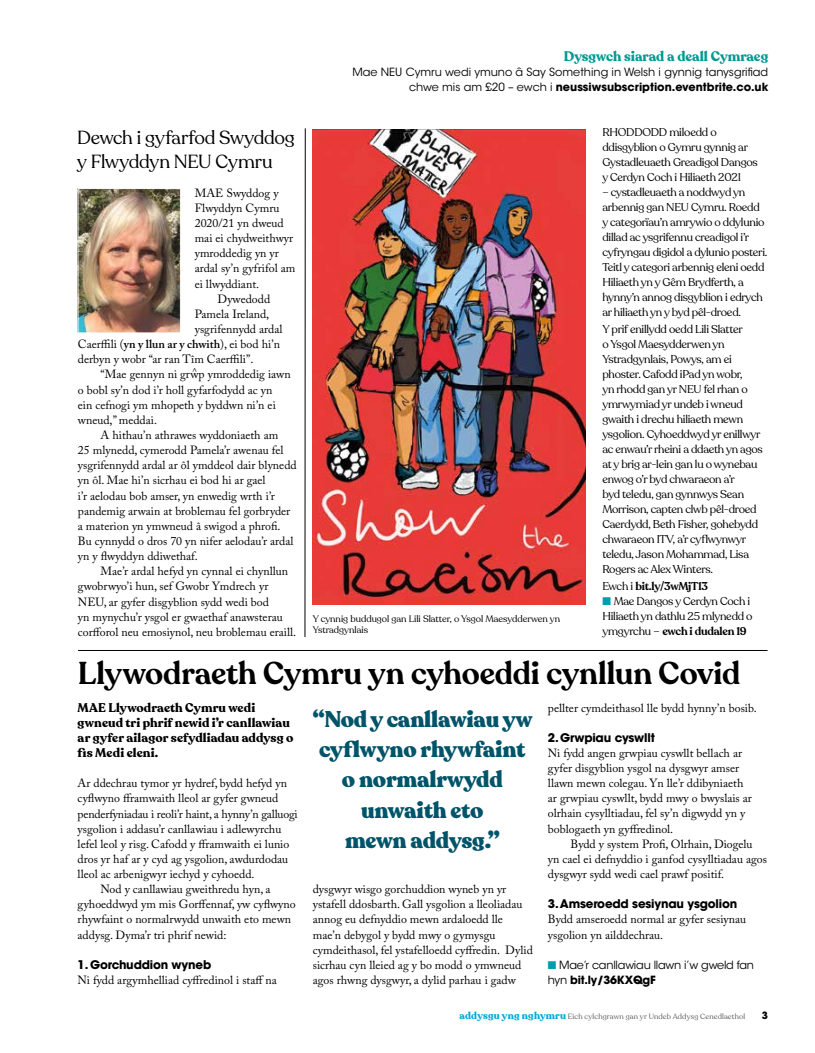
<style>
.page{position:relative;width:815px;height:1053px;background:#fff}
.page>*{position:absolute;margin:0;border:0;box-sizing:border-box;transform-origin:0 0}
.t1{font:600 31.25px "Recoleta";letter-spacing:-.005em;color:#000}
.t2{font:900 22.5px/30.2px "Recoleta";letter-spacing:-.01em;color:#005469;text-align:center}
.t3{font:18.75px/23.8px "Recoleta";letter-spacing:-.015em;color:#000}
.t4{font:700 13.75px "Recoleta";color:#009a93}
.t5{font:700 12.5px/15.1px "Recoleta";letter-spacing:.005em;color:#000}
.t6{font:11.88px/15.1px "Adobe Caslon Pro";color:#000}
.t7{font:700 11.88px "ITC Avant Garde Std";letter-spacing:-.015em;color:#000}
.t8{font:11.25px/15px "Recoleta";letter-spacing:-.02em;color:#000}
.t9{font:11.25px/15.1px "ITC Avant Garde Std";color:#000;text-align:right}
.t10{font:11.25px/15.1px "ITC Avant Garde Std";letter-spacing:-.02em;color:#000}
.t11{font:600 11.25px "Recoleta";letter-spacing:-.02em;color:#000}
.t12{font:700 10px "ITC Avant Garde Std";color:#000}
.t13{font:9.38px/11.2px "Recoleta";color:#000}
.t14{font:8.75px "Adobe Caslon Pro";color:#000}
.t15{font:7.5px "Recoleta";letter-spacing:.02em;color:#605f60}
.s1{font-weight:600}
.s2{font-weight:700}
.s3{font-weight:400}
.s4{color:#009db1}
.s5{font-weight:700;font-size:10px;color:#00a8d7}
</style>
<div class="page">
<hr style="left:78px;top:650px;width:690px;height:1px;background:#000">
<img style="left:313px;top:129px;width:272px;height:475px">
<hr style="left:305px;top:128px;width:1px;height:509px;background:#000">
<img style="left:80px;top:190px;width:99px;height:141px">
<div style="left:78px;top:188px;width:103px;height:145px;border:1px solid #fff"></div>
<h3 class="t3" style="left:77px;top:126px;width:219px">Dewch i gyfarfod Swyddog y Flwyddyn NEU Cymru</h3>
<p class="t6" style="left:195px;top:185px;width:85px">MAE Swyddog y</p>
<p class="t6" style="left:195px;top:200px;width:86px">Flwyddyn Cymru</p>
<p class="t6" style="left:195px;top:215px;width:90px">2020/21 yn dweud</p>
<p class="t6" style="left:195px;top:230px;width:100px">mai ei chydweithwyr</p>
<p class="t6" style="left:195px;top:246px;width:86px">ymroddedig yn yr</p>
<p class="t6" style="left:195px;top:261px;width:102px">ardal sy’n gyfrifol am</p>
<p class="t6" style="left:195px;top:276px;width:66px">ei llwyddiant.</p>
<p class="t6" style="left:217px;top:291px;width:54px">Dywedodd</p>
<p class="t6" style="left:195px;top:306px;width:76px">Pamela Ireland,</p>
<p class="t6" style="left:195px;top:321px;width:89px">ysgrifennydd ardal</p>
<p class="t6" style="left:78px;top:336px;width:204px">Caerffili (<span class="s1">yn y llun ar y chwith</span>), ei bod hi’n</p>
<p class="t6" style="left:78px;top:351px;width:177px">derbyn y wobr “ar ran Tîm Caerffili”.</p>
<p class="t6" style="left:101px;top:367px;width:192px">“Mae gennyn ni grwp ymroddedig iawn</p>
<p class="t6" style="left:78px;top:382px;width:196px">o bobl sy’n dod i’r holl gyfarfodydd ac yn</p>
<p class="t6" style="left:78px;top:397px;width:199px">ein cefnogi ym mhopeth y byddwn ni’n ei</p>
<p class="t6" style="left:78px;top:412px;width:81px">wneud,” meddai.</p>
<p class="t6" style="left:101px;top:427px;width:179px">A hithau’n athrawes wyddoniaeth am</p>
<p class="t6" style="left:78px;top:442px;width:207px">25 mlynedd, cymerodd Pamela’r awenau fel</p>
<p class="t6" style="left:78px;top:457px;width:220px">ysgrifennydd ardal ar ôl ymddeol dair blynedd</p>
<p class="t6" style="left:78px;top:472px;width:189px">yn ôl. Mae hi’n sicrhau ei bod hi ar gael</p>
<p class="t6" style="left:78px;top:488px;width:199px">i’r aelodau bob amser, yn enwedig wrth i’r</p>
<p class="t6" style="left:78px;top:503px;width:214px">pandemig arwain at broblemau fel gorbryder</p>
<p class="t6" style="left:78px;top:518px;width:204px">a materion yn ymwneud â swigod a phrofi.</p>
<p class="t6" style="left:78px;top:533px;width:217px">Bu cynnydd o dros 70 yn nifer aelodau’r ardal</p>
<p class="t6" style="left:78px;top:548px;width:121px">yn y flwyddyn ddiwethaf.</p>
<p class="t6" style="left:101px;top:563px;width:189px">Mae’r ardal hefyd yn cynnal ei chynllun</p>
<p class="t6" style="left:78px;top:578px;width:192px">gwobrwyo’i hun, sef Gwobr Ymdrech yr</p>
<p class="t6" style="left:78px;top:594px;width:193px">NEU, ar gyfer disgyblion sydd wedi bod</p>
<p class="t6" style="left:78px;top:609px;width:206px">yn mynychu’r ysgol er gwaethaf anawsterau</p>
<p class="t6" style="left:78px;top:624px;width:220px">corfforol neu emosiynol, neu broblemau eraill.</p>
<p class="t14" style="left:192px;top:366px;width:6px">^</p>
<p class="t4" style="left:564px;top:47px;width:206px">Dysgwch siarad a deall Cymraeg</p>
<p class="t9" style="left:352px;top:64px;width:417px">Mae NEU Cymru wedi ymuno â Say Something in Welsh i gynnig tanysgrifiad chwe mis am £20 – ewch i <span class="s2">neussiwsubscription.eventbrite.co.uk</span></p>
<p class="t13" style="left:313px;top:613px;width:249px">Y cynnig buddugol gan Lili Slatter, o Ysgol Maesydderwen yn<br>Ystradgynlais</p>
<p class="t8" style="left:602px;top:125px;width:157px">RHODDODD miloedd o ddisgyblion o Gymru gynnig ar<br>Gystadleuaeth Greadigol Dangos y Cerdyn Coch i Hiliaeth 2021</p>
<p class="t8" style="left:602px;top:185px;width:167px">– cystadleuaeth a noddwyd yn arbennig gan NEU Cymru. Roedd y categorïau’n amrywio o ddylunio dillad ac ysgrifennu creadigol i’r cyfryngau digidol a dylunio posteri.<br>Teitl y categori arbennig eleni oedd<br>Hiliaeth yn y Gêm Brydferth, a hynny’n annog disgyblion i edrych ar hiliaeth yn y byd pêl-droed.</p>
<p class="t8" style="left:602px;top:322px;width:162px">Y prif enillydd oedd Lili Slatter<br>o Ysgol Maesydderwen yn<br>Ystradgynlais, Powys, am ei phoster. Cafodd iPad yn wobr,<br>yn rhodd gan yr NEU fel rhan o ymrwymiad yr undeb i wneud gwaith i drechu hiliaeth mewn ysgolion. Cyhoeddwyd yr enillwyr ac enwau’r rheini a ddaeth yn agos at y brig ar-lein gan lu o wynebau enwog o’r byd chwaraeon a’r<br>byd teledu, gan gynnwys Sean<br>Morrison, capten clwb pêl-droed<br>Caerdydd, Beth Fisher, gohebydd chwaraeon ITV, a’r cyflwynwyr teledu, Jason Mohammad, Lisa<br>Rogers ac Alex Winters.</p>
<p class="t11" style="left:602px;top:579px;width:107px"><span class="s3">Ewch i</span> bit.ly/3wMjT13</p>
<p class="t8" style="left:602px;top:594px;width:152px"><span class="s4">■</span> Mae Dangos y Cerdyn Coch i<br>Hiliaeth yn dathlu 25 mlynedd o ymgyrchu – <span class="s1">ewch i dudalen 19</span></p>
<h1 class="t1" style="left:78px;top:654px;width:664px">Llywodraeth Cymru yn cyhoeddi cynllun Covid</h1>
<h2 class="t2" style="left:313px;top:704px;width:221px">“Nod y canllawiau yw cyflwyno rhywfaint o normalrwydd unwaith eto<br>mewn addysg.”</h2>
<p class="t5" style="left:78px;top:700px;width:217px">MAE Llywodraeth Cymru wedi gwneud tri phrif newid i’r canllawiau ar gyfer ailagor sefydliadau addysg o fis Medi eleni.</p>
<p class="t6" style="left:78px;top:775px;width:211px">Ar ddechrau tymor yr hydref, bydd hefyd yn</p>
<p class="t6" style="left:78px;top:790px;width:202px">cyflwyno fframwaith lleol ar gyfer gwneud</p>
<p class="t6" style="left:78px;top:805px;width:222px">penderfyniadau i reoli’r haint, a hynny’n galluogi</p>
<p class="t6" style="left:78px;top:820px;width:205px">ysgolion i addasu’r canllawiau i adlewyrchu</p>
<p class="t6" style="left:78px;top:836px;width:213px">lefel leol y risg. Cafodd y fframwaith ei lunio</p>
<p class="t6" style="left:78px;top:851px;width:212px">dros yr haf ar y cyd ag ysgolion, awdurdodau</p>
<p class="t6" style="left:78px;top:866px;width:178px">lleol ac arbenigwyr iechyd y cyhoedd.</p>
<p class="t6" style="left:100px;top:881px;width:172px">Nod y canllawiau gweithredu hyn, a</p>
<p class="t6" style="left:78px;top:896px;width:220px">gyhoeddwyd ym mis Gorffennaf, yw cyflwyno</p>
<p class="t6" style="left:78px;top:911px;width:215px">rhywfaint o normalrwydd unwaith eto mewn</p>
<p class="t6" style="left:78px;top:926px;width:150px">addysg. Dyma’r tri phrif newid:</p>
<p class="t7" style="left:78px;top:956px;width:135px">1. Gorchuddion wyneb</p>
<p class="t6" style="left:78px;top:972px;width:201px">Ni fydd argymhelliad cyffredinol i staff na</p>
<p class="t6" style="left:548px;top:699px;width:210px">pellter cymdeithasol lle bydd hynny’n bosib.</p>
<p class="t7" style="left:548px;top:729px;width:108px">2. Grwpiau cyswllt</p>
<p class="t6" style="left:548px;top:745px;width:206px">Ni fydd angen grwpiau cyswllt bellach ar gyfer disgyblion ysgol na dysgwyr amser llawn mewn colegau. Yn lle’r ddibyniaeth ar grwpiau cyswllt, bydd mwy o bwyslais ar olrhain cysylltiadau, fel sy’n digwydd yn y boblogaeth yn gyffredinol.</p>
<p class="t6" style="left:548px;top:836px;width:221px;text-indent:23px">Bydd y system Profi, Olrhain, Diogelu yn cael ei defnyddio i ganfod cysylltiadau agos dysgwyr sydd wedi cael prawf positif.</p>
<p class="t7" style="left:548px;top:896px;width:191px">3. Amseroedd sesiynau ysgolion</p>
<p class="t6" style="left:548px;top:911px;width:200px">Bydd amseroedd normal ar gyfer sesiynau ysgolion yn ailddechrau.</p>
<p class="t10" style="left:548px;top:957px;width:208px"><span class="s4">■</span> Mae’r canllawiau llawn i’w gweld fan hyn <span class="s2">bit.ly/36KXQgF</span></p>
<p class="t6" style="left:313px;top:881px;width:222px">dysgwyr wisgo gorchuddion wyneb yn yr ystafell ddosbarth. Gall ysgolion a lleoliadau annog eu defnyddio mewn ardaloedd lle mae’n debygol y bydd mwy o gymysgu cymdeithasol, fel ystafelloedd cyffredin. Dylid sicrhau cyn lleied ag y bo modd o ymwneud agos rhwng dysgwyr, a dylid parhau i gadw</p>
<p class="t15" style="left:459px;top:1011px;width:287px"><span class="s5">addysgu yng nghymru</span> Eich cylchgrawn gan yr Undeb Addysg Cenedlaethol</p>
<p class="t12" style="left:762px;top:1009px;width:8px">3</p>
</div>
